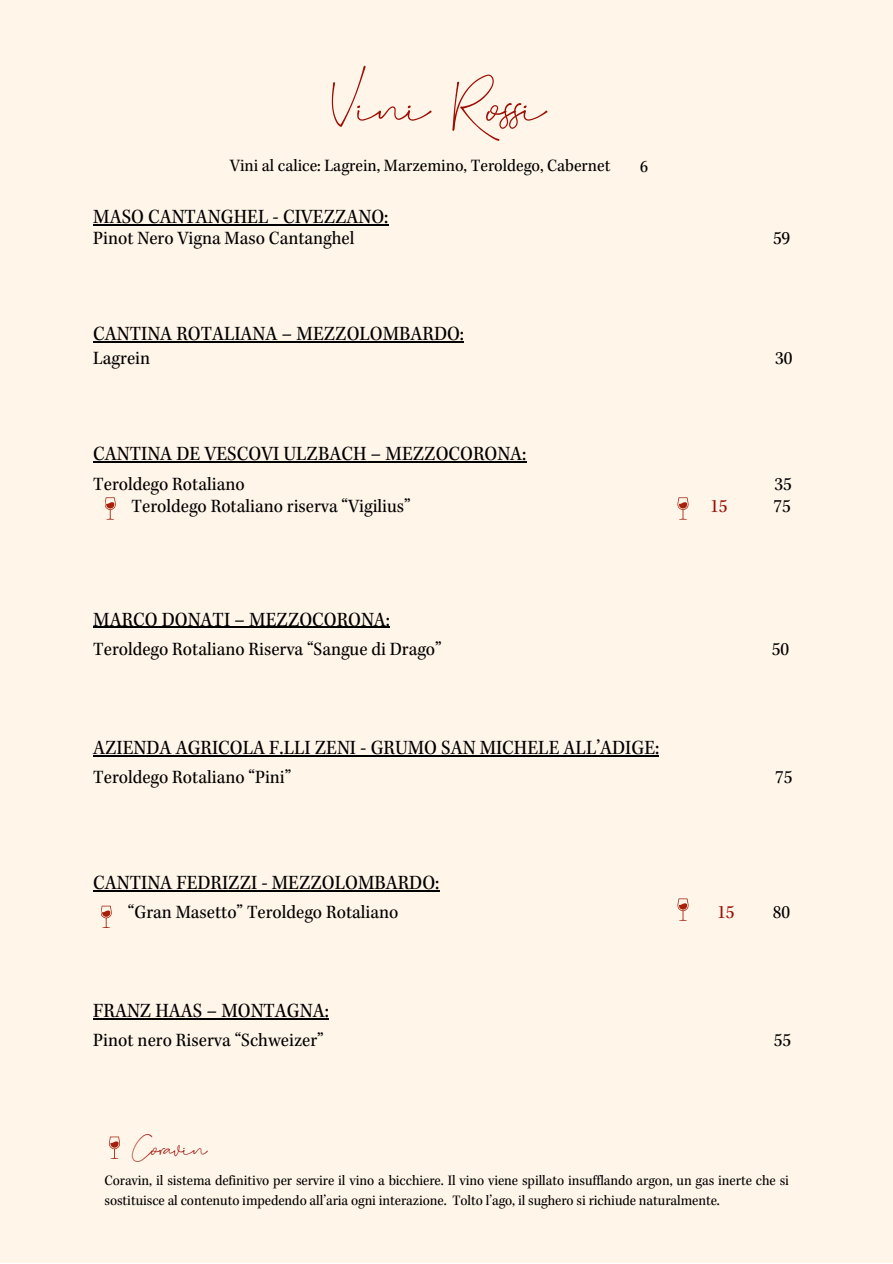
<style>
.page{position:relative;width:893px;height:1264px;background:#fff}
.page>*{position:absolute;margin:0;border:0;box-sizing:border-box;transform-origin:0 0}
.t1{font:74.25px "Suddenly DEMO";color:#9c0f05}
.t2{font:34.5px "Suddenly DEMO";color:#9c0f05}
.t3{font:21px "Kepler Std Scn";color:#000}
.t4{font:19.5px "Kepler Std Scn";color:#000}
.t5{font:19.5px "Kepler Std Scn";color:#9c0f05}
.t6{font:18px "Kepler Std Scn";color:#000}
.t7{font:15px/20.2px "Kepler Std Scn";letter-spacing:-.005em;color:#000}
</style>
<div class="page">
<div style="left:0;top:0;width:892px;height:1262px;background:#fff5e9"></div>
<hr style="left:93px;top:224px;width:295px;height:1px;background:#000">
<hr style="left:93px;top:341px;width:371px;height:1px;background:#000">
<hr style="left:93px;top:461px;width:433px;height:1px;background:#000">
<hr style="left:93px;top:627px;width:297px;height:1px;background:#000">
<hr style="left:93px;top:755px;width:566px;height:1px;background:#000">
<hr style="left:93px;top:890px;width:346px;height:1px;background:#000">
<hr style="left:93px;top:1018px;width:236px;height:1px;background:#000">
<svg style="left:105px;top:497px;width:11px;height:22px"></svg>
<svg style="left:677px;top:497px;width:11px;height:22px"></svg>
<svg style="left:101px;top:905px;width:11px;height:23px"></svg>
<svg style="left:677px;top:898px;width:11px;height:22px"></svg>
<svg style="left:109px;top:1136px;width:11px;height:22px"></svg>
<p class="t1" style="left:332px;top:69px;width:215px">Vini Rossi</p>
<p class="t6" style="left:230px;top:158px;width:382px">Vini al calice: Lagrein, Marzemino, Teroldego, Cabernet</p>
<p class="t6" style="left:640px;top:159px;width:9px">6</p>
<p class="t3" style="left:93px;top:208px;width:296px">MASO CANTANGHEL - CIVEZZANO:</p>
<p class="t4" style="left:93px;top:231px;width:263px">Pinot Nero Vigna Maso Cantanghel</p>
<p class="t4" style="left:773px;top:231px;width:19px">59</p>
<p class="t3" style="left:93px;top:325px;width:372px">CANTINA ROTALIANA – MEZZOLOMBARDO:</p>
<p class="t4" style="left:93px;top:350px;width:58px">Lagrein</p>
<p class="t4" style="left:775px;top:350px;width:19px">30</p>
<p class="t3" style="left:93px;top:445px;width:434px">CANTINA DE VESCOVI ULZBACH – MEZZOCORONA:</p>
<p class="t4" style="left:93px;top:476px;width:153px">Teroldego Rotaliano</p>
<p class="t4" style="left:774px;top:476px;width:19px">35</p>
<p class="t4" style="left:132px;top:498px;width:280px">Teroldego Rotaliano riserva “Vigilius”</p>
<p class="t5" style="left:710px;top:498px;width:19px">15</p>
<p class="t4" style="left:773px;top:498px;width:19px">75</p>
<p class="t3" style="left:93px;top:611px;width:298px">MARCO DONATI – MEZZOCORONA:</p>
<p class="t4" style="left:93px;top:641px;width:350px">Teroldego Rotaliano Riserva “Sangue di Drago”</p>
<p class="t4" style="left:771px;top:641px;width:19px">50</p>
<p class="t3" style="left:93px;top:739px;width:567px">AZIENDA AGRICOLA F.LLI ZENI - GRUMO SAN MICHELE ALL’ADIGE:</p>
<p class="t4" style="left:93px;top:769px;width:199px">Teroldego Rotaliano “Pini”</p>
<p class="t4" style="left:775px;top:769px;width:19px">75</p>
<p class="t3" style="left:93px;top:874px;width:347px">CANTINA FEDRIZZI - MEZZOLOMBARDO:</p>
<p class="t4" style="left:128px;top:904px;width:272px">“Gran Masetto” Teroldego Rotaliano</p>
<p class="t5" style="left:717px;top:904px;width:19px">15</p>
<p class="t4" style="left:772px;top:904px;width:19px">80</p>
<p class="t3" style="left:93px;top:1002px;width:237px">FRANZ HAAS – MONTAGNA:</p>
<p class="t4" style="left:93px;top:1032px;width:232px">Pinot nero Riserva “Schweizer”</p>
<p class="t4" style="left:773px;top:1032px;width:19px">55</p>
<p class="t2" style="left:132px;top:1130px;width:77px">Coravin</p>
<p class="t7" style="left:104px;top:1171px;width:686px">Coravin, il sistema definitivo per servire il vino a bicchiere. Il vino viene spillato insufflando argon, un gas inerte che si sostituisce al contenuto impedendo all’aria ogni interazione. Tolto l’ago, il sughero si richiude naturalmente.</p>
</div>
